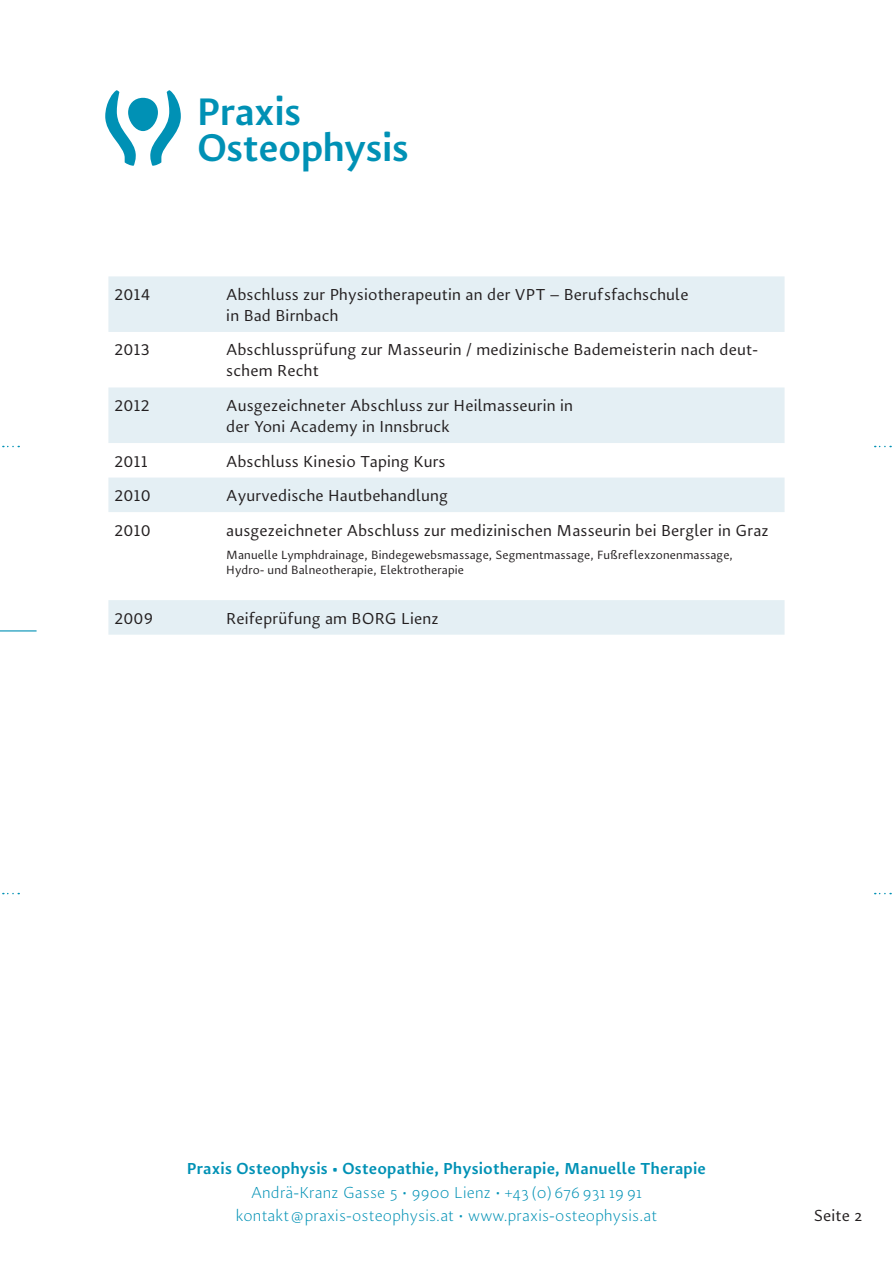
<style>
.page{position:relative;width:893px;height:1263px;background:#fff}
.page>*{position:absolute;margin:0;border:0;box-sizing:border-box;transform-origin:0 0}
.t1{font:600 43.35px/36.6px "Carole Sans";letter-spacing:-.01em;color:#0091b5}
.t2{font:18px/21px "Carole Sans";letter-spacing:.01em;color:#231f20}
.t3{font:300 18px/23.9px "Carole Sans";letter-spacing:.01em;color:#0091b5;text-align:center}
.t4{font:600 18px "Carole Sans";letter-spacing:.01em;color:#0091b5}
.t5{font:13.5px/15px "Carole Sans";letter-spacing:.01em;color:#231f20}
</style>
<div class="page">
<hr style="left:0;top:630px;width:37px;height:1px;background:#0091b5">
<svg style="left:105px;top:90px;width:76px;height:76px"></svg>
<svg style="left:108px;top:276px;width:676px;height:359px"></svg>
<h1 class="t1" style="left:197px;top:90px;width:213px">Praxis<br>Osteophysis</h1>
<p class="t2" style="left:114px;top:283px;width:37px">2014</p>
<p class="t2" style="left:226px;top:283px;width:464px">Abschluss zur Physiotherapeutin an der VPT – Berufsfachschule in Bad Birnbach</p>
<p class="t2" style="left:114px;top:338px;width:37px">2013</p>
<p class="t2" style="left:226px;top:338px;width:533px">Abschlussprüfung zur Masseurin / medizinische Bademeisterin nach deut&shy;schem Recht</p>
<p class="t2" style="left:114px;top:394px;width:37px">2012</p>
<p class="t2" style="left:226px;top:394px;width:348px">Ausgezeichneter Abschluss zur Heilmasseurin in der Yoni Academy in Innsbruck</p>
<p class="t2" style="left:114px;top:449px;width:35px">2011</p>
<p class="t2" style="left:226px;top:449px;width:221px">Abschluss Kinesio Taping Kurs</p>
<p class="t2" style="left:114px;top:484px;width:38px">2010</p>
<p class="t2" style="left:226px;top:484px;width:223px">Ayurvedische Hautbehandlung</p>
<p class="t2" style="left:114px;top:518px;width:38px">2010</p>
<p class="t2" style="left:226px;top:518px;width:544px">ausgezeichneter Abschluss zur medizinischen Masseurin bei Bergler in Graz</p>
<p class="t5" style="left:226px;top:547px;width:508px">Manuelle Lymphdrainage, Bindegewebsmassage, Segmentmassage, Fußreflexzonenmassage,<br>Hydro- und Balneotherapie, Elektrotherapie</p>
<p class="t2" style="left:114px;top:606px;width:40px">2009</p>
<p class="t2" style="left:226px;top:606px;width:214px">Reifeprüfung am BORG Lienz</p>
<p class="t4" style="left:187px;top:1154px;width:521px">Praxis Osteophysis • Osteopathie, Physiotherapie, Manuelle Therapie</p>
<p class="t3" style="left:236px;top:1179px;width:423px">Andrä-Kranz Gasse 5 • 9900 Lienz • +43 (0) 676 931 19 91 kontakt @ praxis-osteophysis.at • www.praxis-osteophysis.at</p>
<p class="t2" style="left:814px;top:1204px;width:50px">Seite 2</p>
</div>
